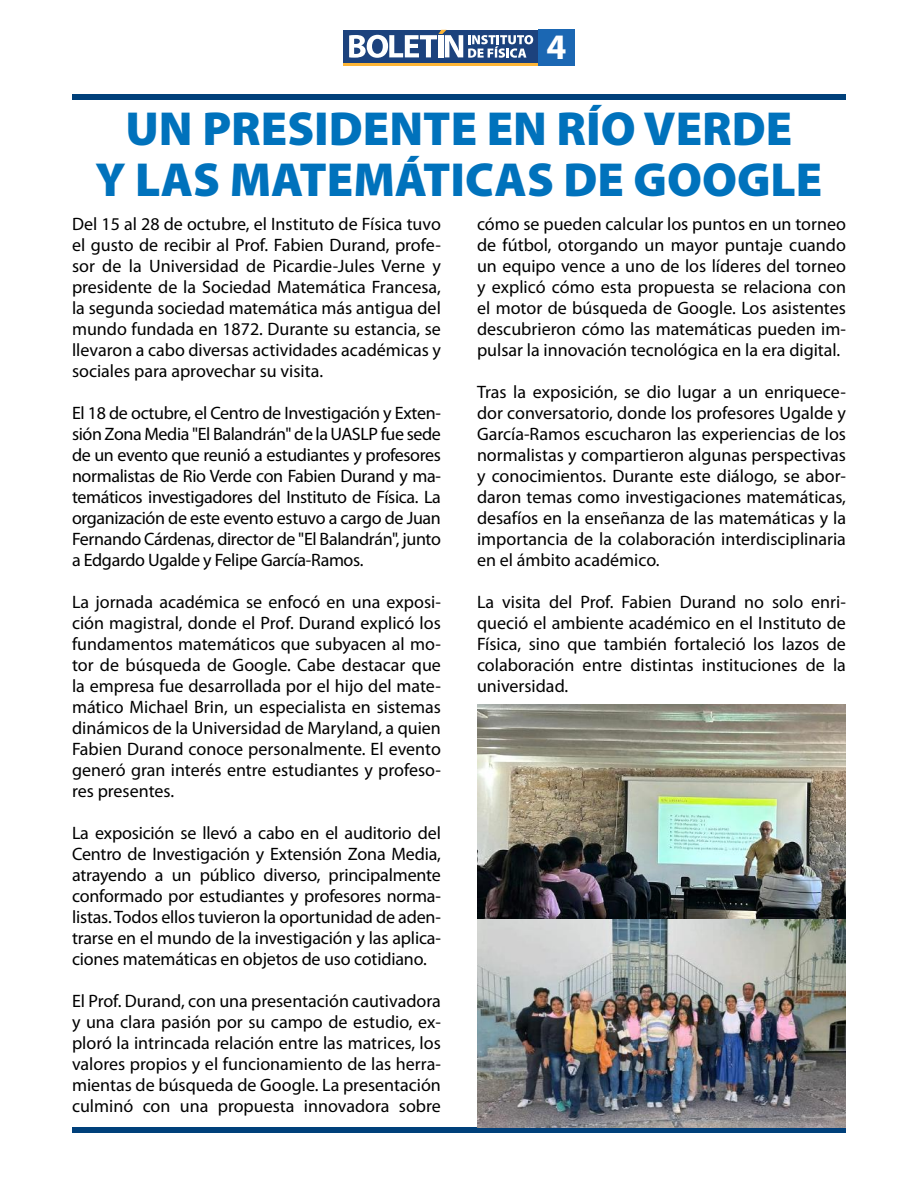
<style>
.page{position:relative;width:918px;height:1188px;background:#fff}
.page>*{position:absolute;margin:0;border:0;box-sizing:border-box;transform-origin:0 0}
.t1{font:900 48px/51px "Myriad Pro";color:#0072bc;text-align:center}
.t2{font:700 36px "Myriad Pro";color:#fff}
.t3{font:18px/21px "Myriad Pro";color:#000;text-align:justify}
</style>
<div class="page">
<hr style="left:344px;top:63px;width:194px;height:3px;background:#fdb536">
<div style="left:344px;top:30px;width:194px;height:33px;background:#1c427d"></div>
<svg style="left:349px;top:30px;width:184px;height:28px"></svg>
<div style="left:538px;top:30px;width:36px;height:36px;background:#1b67b3"></div>
<div style="left:72px;top:94px;width:774px;height:6px;background:#00407a"></div>
<div style="left:72px;top:1127px;width:774px;height:5px;background:#00407a"></div>
<img style="left:477px;top:705px;width:369px;height:423px">
<h2 class="t2" style="left:547px;top:26px;width:21px">4</h2>
<h1 class="t1" style="left:96px;top:104px;width:728px">UN PRESIDENTE EN RÍO VERDE<br>Y LAS MATEMÁTICAS DE GOOGLE</h1>
<p class="t3" style="left:72px;top:213px;width:370px">Del 15 al 28 de octubre, el Instituto de Física tuvo el gusto de recibir al Prof. Fabien Durand, profe&shy;sor de la Universidad de Picardie-Jules Verne y presidente de la Sociedad Matemática Francesa, la segunda sociedad matemática más antigua del mundo fundada en 1872. Durante su estancia, se llevaron a cabo diversas actividades académicas y sociales para aprovechar su visita.</p>
<p class="t3" style="left:72px;top:402px;width:370px">El 18 de octubre, el Centro de Investigación y Exten&shy;sión Zona Media "El Balandrán" de la UASLP fue sede de un evento que reunió a estudiantes y profesores normalistas de Rio Verde con Fabien Durand y ma&shy;temáticos investigadores del Instituto de Física. La organización de este evento estuvo a cargo de Juan Fernando Cárdenas, director de "El Balandrán", junto a Edgardo Ugalde y Felipe García-Ramos.</p>
<p class="t3" style="left:72px;top:591px;width:370px">La jornada académica se enfocó en una exposi&shy;ción magistral, donde el Prof. Durand explicó los fundamentos matemáticos que subyacen al mo&shy;tor de búsqueda de Google. Cabe destacar que la empresa fue desarrollada por el hijo del mate&shy;mático Michael Brin, un especialista en sistemas dinámicos de la Universidad de Maryland, a quien Fabien Durand conoce personalmente. El evento generó gran interés entre estudiantes y profeso&shy;res presentes.</p>
<p class="t3" style="left:72px;top:822px;width:370px">La exposición se llevó a cabo en el auditorio del Centro de Investigación y Extensión Zona Media, atrayendo a un público diverso, principalmente conformado por estudiantes y profesores norma&shy;listas. Todos ellos tuvieron la oportunidad de aden&shy;trarse en el mundo de la investigación y las aplica&shy;ciones matemáticas en objetos de uso cotidiano.</p>
<p class="t3" style="left:72px;top:990px;width:370px">El Prof. Durand, con una presentación cautivadora y una clara pasión por su campo de estudio, ex&shy;ploró la intrincada relación entre las matrices, los valores propios y el funcionamiento de las herra&shy;mientas de búsqueda de Google. La presentación culminó con una propuesta innovadora sobre</p>
<p class="t3" style="left:477px;top:213px;width:371px">cómo se pueden calcular los puntos en un torneo de fútbol, otorgando un mayor puntaje cuando un equipo vence a uno de los líderes del torneo y explicó cómo esta propuesta se relaciona con el motor de búsqueda de Google. Los asistentes descubrieron cómo las matemáticas pueden im&shy;pulsar la innovación tecnológica en la era digital.</p>
<p class="t3" style="left:477px;top:381px;width:371px">Tras la exposición, se dio lugar a un enriquece&shy;dor conversatorio, donde los profesores Ugalde y García-Ramos escucharon las experiencias de los normalistas y compartieron algunas perspectivas y conocimientos. Durante este diálogo, se abor&shy;daron temas como investigaciones matemáticas, desafíos en la enseñanza de las matemáticas y la importancia de la colaboración interdisciplinaria en el ámbito académico.</p>
<p class="t3" style="left:477px;top:591px;width:371px">La visita del Prof. Fabien Durand no solo enri&shy;queció el ambiente académico en el Instituto de Física, sino que también fortaleció los lazos de colaboración entre distintas instituciones de la universidad.</p>
</div>
